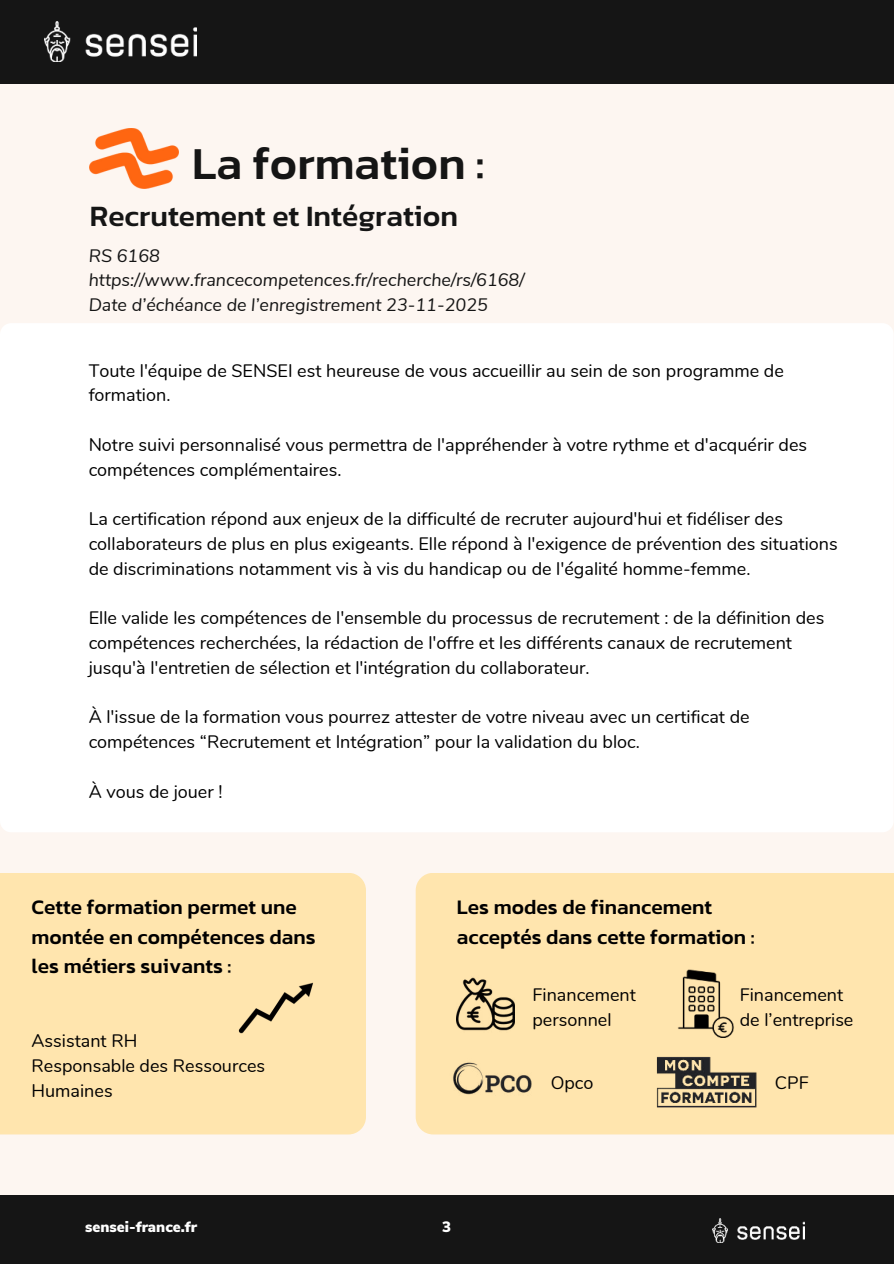
<style>
.page{position:relative;width:894px;height:1264px;background:#fff}
.page>*{position:absolute;margin:0;border:0;box-sizing:border-box;transform-origin:0 0}
.t1{font:500 46.5px "Kanit";color:#151515}
.t2{font:500 30px "Kanit";color:#151515}
.t3{font:500 21px/29.2px "Kanit";color:#000}
.t4{font:18px/24.8px "Nunito";color:#000}
.t5{font:italic 18px/24.8px "Nunito Sans";color:#151515}
.t6{font:900 15px "Nunito Sans";color:#fff}
</style>
<div class="page">
<div style="left:0;top:0;width:893px;height:1263px;background:#fdf6f1"></div>
<div style="left:0;top:0;width:893px;height:84px;background:#151515"></div>
<div style="left:0;top:1195px;width:893px;height:68px;background:#151515"></div>
<img style="left:45px;top:22px;width:152px;height:39px">
<img style="left:712px;top:1218px;width:92px;height:24px">
<img style="left:89px;top:129px;width:89px;height:60px">
<div style="left:0;top:323px;width:893px;height:509px;background:#fff;border-radius:11px"></div>
<div style="left:0;top:873px;width:365px;height:261px;background:#ffe5ae"></div>
<div style="left:415px;top:873px;width:478px;height:261px;background:#ffe5ae"></div>
<img style="left:440px;top:1049px;width:91px;height:46px">
<img style="left:646px;top:1046px;width:118px;height:70px">
<img style="left:671px;top:969px;width:68px;height:68px">
<img style="left:456px;top:975px;width:58px;height:57px">
<img style="left:239px;top:970px;width:74px;height:75px">
<h1 class="t1" style="left:192px;top:128px;width:294px">La formation :</h1>
<h2 class="t2" style="left:90px;top:193px;width:369px">Recrutement et Intégration</h2>
<p class="t5" style="left:89px;top:242px;width:437px">RS 6168 https://www.francecompetences.fr/recherche/rs/6168/<br>Date d’échéance de l’enregistrement 23-11-2025</p>
<p class="t4" style="left:89px;top:357px;width:696px">Toute l'équipe de SENSEI est heureuse de vous accueillir au sein de son programme de formation.</p>
<p class="t4" style="left:89px;top:431px;width:719px">Notre suivi personnalisé vous permettra de l'appréhender à votre rythme et d'acquérir des compétences complémentaires.</p>
<p class="t4" style="left:89px;top:505px;width:750px">La certification répond aux enjeux de la difficulté de recruter aujourd'hui et fidéliser des collaborateurs de plus en plus exigeants. Elle répond à l'exigence de prévention des situations de discriminations notamment vis à vis du handicap ou de l'égalité homme-femme.</p>
<p class="t4" style="left:89px;top:604px;width:737px">Elle valide les compétences de l'ensemble du processus de recrutement : de la définition des compétences recherchées, la rédaction de l'offre et les différents canaux de recrutement jusqu'à l'entretien de sélection et l'intégration du collaborateur.</p>
<p class="t4" style="left:89px;top:703px;width:662px">À l'issue de la formation vous pourrez attester de votre niveau avec un certificat de compétences “Recrutement et Intégration” pour la validation du bloc.</p>
<p class="t4" style="left:89px;top:778px;width:135px">À vous de jouer !</p>
<p class="t3" style="left:32px;top:892px;width:286px">Cette formation permet une montée en compétences dans les métiers suivants :</p>
<p class="t4" style="left:32px;top:1027px;width:235px">Assistant RH<br>Responsable des Ressources<br>Humaines</p>
<p class="t3" style="left:456px;top:892px;width:299px">Les modes de financement acceptés dans cette formation :</p>
<p class="t4" style="left:532px;top:981px;width:105px">Financement personnel</p>
<p class="t4" style="left:739px;top:981px;width:115px">Financement de l’entreprise</p>
<p class="t4" style="left:550px;top:1069px;width:44px">Opco</p>
<p class="t4" style="left:774px;top:1069px;width:35px">CPF</p>
<p class="t6" style="left:85px;top:1215px;width:114px">sensei-france.fr</p>
<p class="t6" style="left:442px;top:1215px;width:10px">3</p>
</div>
